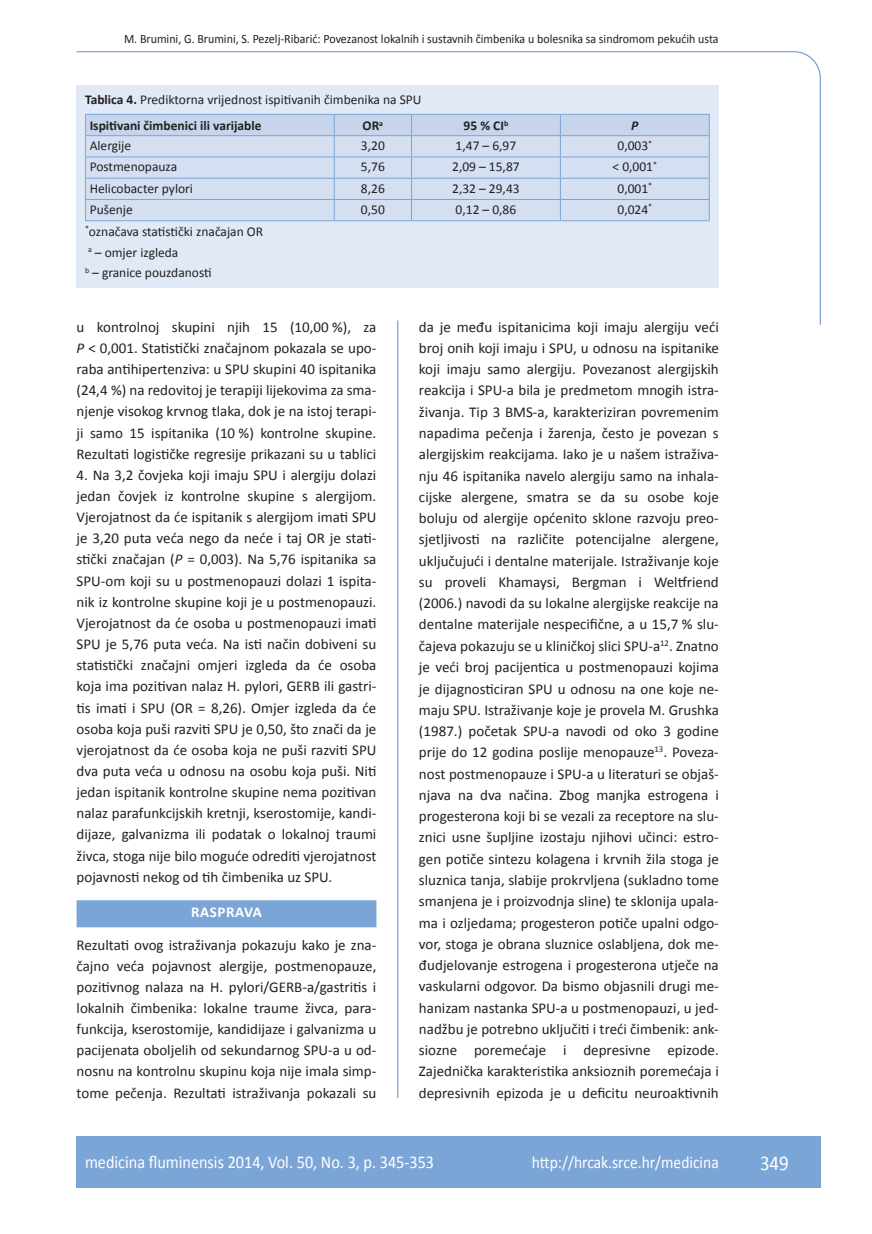
<style>
.page{position:relative;width:872px;height:1234px;background:#fff}
.page>*{position:absolute;margin:0;border:0;box-sizing:border-box;transform-origin:0 0}
.t1{font:21px "Calibri";color:#fff;scale:.9 1}
.t2{font:18px "Calibri";color:#fff;scale:.9 1}
.t3{font:17.25px "Calibri";color:#fff;scale:.9 1}
.t4{font:15px/21.3px "Calibri";color:#231f20;text-align:justify}
.t5{font:700 15px "Calibri";letter-spacing:.04em;color:#fff}
.t6{font:13.5px/20.7px "Calibri";color:#231f20}
.t7{font:700 13.5px "Calibri";color:#231f20}
.t8{font:italic 700 13.5px "Calibri";color:#231f20}
.t9{font:12.75px "Calibri";color:#231f20;scale:.94 1}
.s1{font-weight:700}
.s2{font-style:italic}
</style>
<div class="page">
<svg style="left:76px;top:51px;width:745px;height:275px"></svg>
<hr style="left:397px;top:320px;width:1px;height:777px;background:#7ca5d7">
<div style="left:77px;top:1135px;width:744px;height:51px;background:#7ca5d7"></div>
<div style="left:77px;top:900px;width:299px;height:27px;background:#7ca5d7"></div>
<div style="left:77px;top:85px;width:642px;height:202px;background:#e1e9f6"></div>
<svg style="left:85px;top:114px;width:625px;height:106px"></svg>
<hr style="left:85px;top:220px;width:249px;height:1px;background:#7ca5d7">
<hr style="left:334px;top:220px;width:77px;height:1px;background:#7ca5d7">
<hr style="left:411px;top:220px;width:149px;height:1px;background:#7ca5d7">
<hr style="left:560px;top:220px;width:149px;height:1px;background:#7ca5d7">
<p class="t9" style="left:124px;top:30px;width:634px">M. Brumini, G. Brumini, S. Pezelj-Ribarić: Povezanost lokalnih i sustavnih čimbenika u bolesnika sa sindromom pekućih usta</p>
<p class="t6" style="left:90px;top:85px;width:333px;line-height:26.2px;text-indent:-5px"><span class="s1">Tablica 4.</span> Prediktorna vrijednost ispitivanih čimbenika na SPU<br><span class="s1">Ispitivani čimbenici ili varijable</span></p>
<p class="t7" style="left:362px;top:117px;width:22px">OR<sup>a</sup></p>
<p class="t7" style="left:463px;top:117px;width:46px">95 % CI<sup>b</sup></p>
<p class="t8" style="left:631px;top:117px;width:9px">P</p>
<p class="t6" style="left:90px;top:134px;width:43px">Alergije</p>
<p class="t6" style="left:361px;top:134px;width:25px">3,20</p>
<p class="t6" style="left:455px;top:134px;width:62px">1,47 – 6,97</p>
<p class="t6" style="left:617px;top:134px;width:36px">0,003<sup>*</sup></p>
<p class="t6" style="left:90px;top:156px;width:89px">Postmenopauza</p>
<p class="t6" style="left:361px;top:156px;width:25px">5,76</p>
<p class="t6" style="left:452px;top:156px;width:69px">2,09 – 15,87</p>
<p class="t6" style="left:612px;top:156px;width:46px">&lt; 0,001<sup>*</sup></p>
<p class="t6" style="left:90px;top:177px;width:105px">Helicobacter pylori</p>
<p class="t6" style="left:361px;top:177px;width:25px">8,26</p>
<p class="t6" style="left:452px;top:177px;width:69px">2,32 – 29,43</p>
<p class="t6" style="left:617px;top:177px;width:36px">0,001<sup>*</sup></p>
<p class="t6" style="left:90px;top:198px;width:45px">Pušenje</p>
<p class="t6" style="left:361px;top:198px;width:25px">0,50</p>
<p class="t6" style="left:455px;top:198px;width:62px">0,12 – 0,86</p>
<p class="t6" style="left:617px;top:198px;width:36px">0,024<sup>*</sup></p>
<p class="t6" style="left:85px;top:220px;width:180px"><sup>*</sup>označava statistički značajan OR <sup>a</sup> – omjer izgleda<br><sup>b</sup> – granice pouzdanosti</p>
<p class="t4" style="left:77px;top:315px;width:301px">u kontrolnoj skupini njih 15 (10,00 %), za <span class="s2">P</span> &lt; 0,001. Statistički značajnom pokazala se upo&shy;raba antihipertenziva: u SPU skupini 40 ispitanika (24,4 %) na redovitoj je terapiji lijekovima za sma&shy;njenje visokog krvnog tlaka, dok je na istoj terapi&shy;ji samo 15 ispitanika (10 %) kontrolne skupine.<br>Rezultati logističke regresije prikazani su u tablici</p>
<p class="t4" style="left:77px;top:463px;width:301px">4. Na 3,2 čovjeka koji imaju SPU i alergiju dolazi jedan čovjek iz kontrolne skupine s alergijom.<br>Vjerojatnost da će ispitanik s alergijom imati SPU je 3,20 puta veća nego da neće i taj OR je stati&shy;stički značajan (<span class="s2">P</span> = 0,003). Na 5,76 ispitanika sa SPU-om koji su u postmenopauzi dolazi 1 ispita&shy;nik iz kontrolne skupine koji je u postmenopauzi.<br>Vjerojatnost da će osoba u postmenopauzi imati SPU je 5,76 puta veća. Na isti način dobiveni su statistički značajni omjeri izgleda da će osoba koja ima pozitivan nalaz H. pylori, GERB ili gastri&shy;tis imati i SPU (OR = 8,26). Omjer izgleda da će osoba koja puši razviti SPU je 0,50, što znači da je vjerojatnost da će osoba koja ne puši razviti SPU dva puta veća u odnosu na osobu koja puši. Niti jedan ispitanik kontrolne skupine nema pozitivan nalaz parafunkcijskih kretnji, kserostomije, kandi&shy;dijaze, galvanizma ili podatak o lokalnoj traumi živca, stoga nije bilo moguće odrediti vjerojatnost pojavnosti nekog od tih čimbenika uz SPU.</p>
<p class="t5" style="left:191px;top:902px;width:72px">RASPRAVA</p>
<p class="t4" style="left:77px;top:933px;width:301px">Rezultati ovog istraživanja pokazuju kako je zna&shy;čajno veća pojavnost alergije, postmenopauze, pozitivnog nalaza na H. pylori/GERB-a/gastritis i lokalnih čimbenika: lokalne traume živca, para&shy;funkcija, kserostomije, kandidijaze i galvanizma u pacijenata oboljelih od sekundarnog SPU-a u od&shy;nosnu na kontrolnu skupinu koja nije imala simp&shy;tome pečenja. Rezultati istraživanja pokazali su</p>
<p class="t4" style="left:419px;top:315px;width:301px">da je među ispitanicima koji imaju alergiju veći broj onih koji imaju i SPU, u odnosu na ispitanike koji imaju samo alergiju. Povezanost alergijskih reakcija i SPU-a bila je predmetom mnogih istra&shy;živanja. Tip 3 BMS-a, karakteriziran povremenim napadima pečenja i žarenja, često je povezan s alergijskim reakcijama. Iako je u našem istraživa&shy;nju 46 ispitanika navelo alergiju samo na inhala&shy;cijske alergene, smatra se da su osobe koje boluju od alergije općenito sklone razvoju preo&shy;sjetljivosti na različite potencijalne alergene, uključujući i dentalne materijale. Istraživanje koje su proveli Khamaysi, Bergman i Weltfriend (2006.) navodi da su lokalne alergijske reakcije na dentalne materijale nespecifične, a u 15,7 % slu&shy;čajeva pokazuju se u kliničkoj slici SPU-a<sup>12</sup>. Znatno je veći broj pacijentica u postmenopauzi kojima je dijagnosticiran SPU u odnosu na one koje ne&shy;maju SPU. Istraživanje koje je provela M. Grushka (1987.) početak SPU-a navodi od oko 3 godine prije do 12 godina poslije menopauze<sup>13</sup>. Poveza&shy;nost postmenopauze i SPU-a u literaturi se objaš&shy;njava na dva načina. Zbog manjka estrogena i progesterona koji bi se vezali za receptore na slu&shy;znici usne šupljine izostaju njihovi učinci: estro&shy;gen potiče sintezu kolagena i krvnih žila stoga je sluznica tanja, slabije prokrvljena (sukladno tome smanjena je i proizvodnja sline) te sklonija upala&shy;ma i ozljedama; progesteron potiče upalni odgo&shy;vor, stoga je obrana sluznice oslabljena, dok me&shy;đudjelovanje estrogena i progesterona utječe na vaskularni odgovor. Da bismo objasnili drugi me&shy;hanizam nastanka SPU-a u postmenopauzi, u jed&shy;nadžbu je potrebno uključiti i treći čimbenik: ank&shy;siozne poremećaje i depresivne epizode.<br>Zajednička karakteristika anksioznih poremećaja i depresivnih epizoda je u deficitu neuroaktivnih</p>
<p class="t2" style="left:85px;top:1150px;width:389px">medicina fluminensis 2014, Vol. 50, No. 3, p. 345-353</p>
<p class="t3" style="left:532px;top:1151px;width:209px">http://hrcak.srce.hr/medicina</p>
<h1 class="t1" style="left:760px;top:1149px;width:33px">349</h1>
</div>
